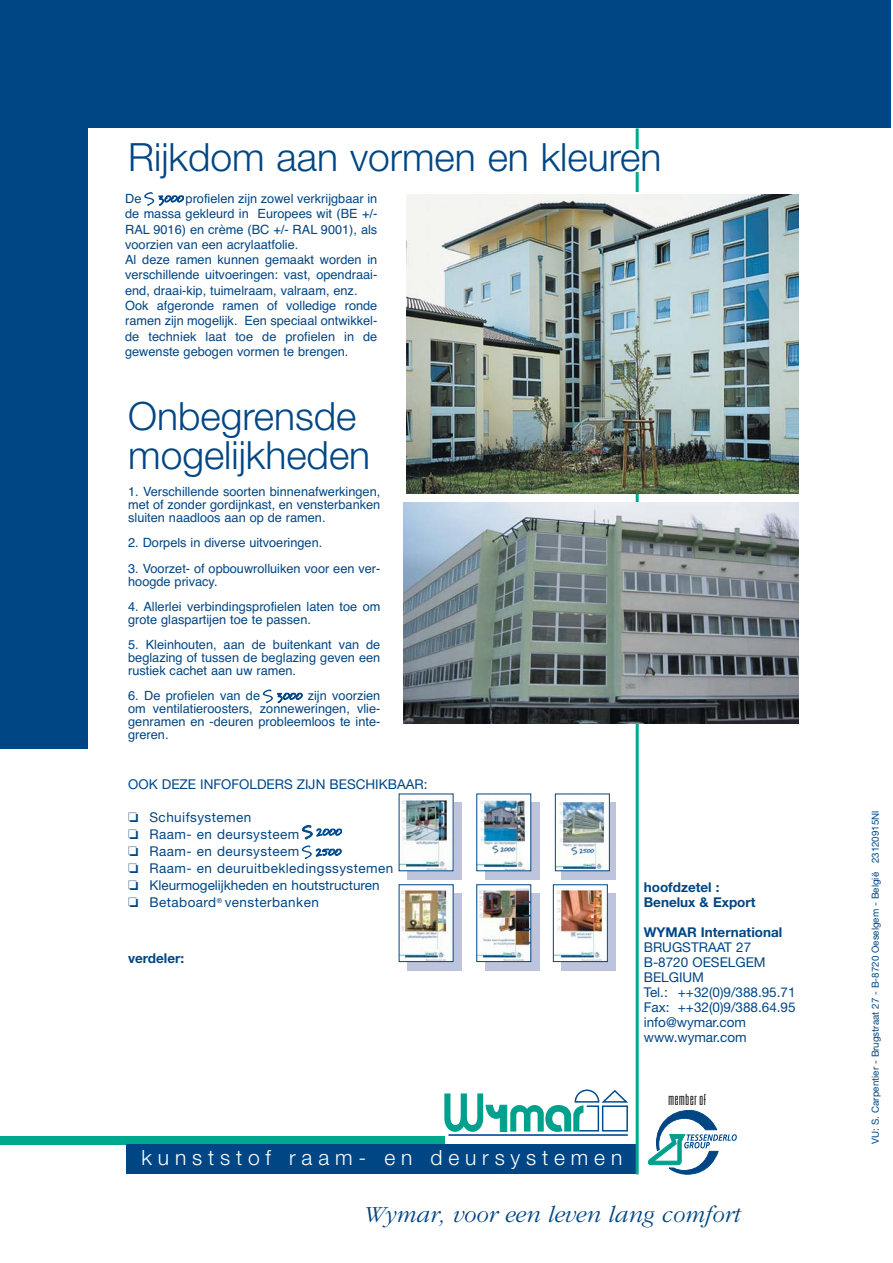
<style>
.page{position:relative;width:893px;height:1263px;background:#fff}
.page>*{position:absolute;margin:0;border:0;box-sizing:border-box;transform-origin:0 0}
.t1{font:300 39px/39px "Helvetica Neue";color:#004685}
.t2{font:italic 300 24px "Garamond";color:#004685}
.t3{font:300 21px "Helvetica Neue";letter-spacing:.28em;color:#fff}
.t4{font:13.5px/17.1px "Helvetica Neue";letter-spacing:.035em;color:#004685}
.t5{font:13.5px/15px "Helvetica Neue";color:#004685}
.t6{font:700 13.5px/15px "Helvetica Neue";color:#004685}
.t7{font:300 13.5px "Report";letter-spacing:.03em;color:#231f20}
.t8{font:12.75px/15.3px "Helvetica";color:#004685;text-align:justify}
.t9{font:9.75px "Helvetica Neue";color:#004685}
.s1{color:#fff}
</style>
<div class="page">
<div style="left:0;top:0;width:891px;height:749px;background:#004685"></div>
<div style="left:88px;top:128px;width:802px;height:709px;background:#fff"></div>
<div style="left:0;top:1136px;width:444px;height:9px;background:#00a88e"></div>
<svg style="left:648px;top:1110px;width:88px;height:64px"></svg>
<div style="left:127px;top:1145px;width:510px;height:29px;background:#004685"></div>
<hr style="left:448px;top:1134px;width:179px;height:2px;background:#004a8d">
<svg style="left:444px;top:1090px;width:184px;height:42px"></svg>
<hr style="left:635px;top:128px;width:3px;height:1046px;background:#00a88e">
<svg style="left:485px;top:802px;width:54px;height:77px"></svg>
<img style="left:478px;top:799px;width:51px;height:70px">
<svg style="left:485px;top:893px;width:54px;height:77px"></svg>
<img style="left:478px;top:888px;width:51px;height:72px">
<div style="left:561px;top:893px;width:55px;height:77px;background:#bcc5dd"></div>
<img style="left:555px;top:889px;width:50px;height:71px">
<div style="left:553px;top:885px;width:54px;height:77px;border:1px solid #004685"></div>
<svg style="left:407px;top:802px;width:55px;height:77px"></svg>
<img style="left:401px;top:798px;width:50px;height:71px">
<div style="left:634px;top:149px;width:7px;height:23px;background:#fff"></div>
<img style="left:406px;top:195px;width:392px;height:298px">
<svg style="left:407px;top:893px;width:55px;height:77px"></svg>
<img style="left:401px;top:887px;width:50px;height:73px">
<img style="left:403px;top:503px;width:395px;height:221px">
<svg style="left:263px;top:690px;width:39px;height:13px"></svg>
<div style="left:561px;top:802px;width:55px;height:77px;background:#bcc5dd"></div>
<img style="left:557px;top:800px;width:50px;height:69px">
<div style="left:555px;top:794px;width:54px;height:77px;border:1px solid #004685"></div>
<svg style="left:302px;top:825px;width:40px;height:14px"></svg>
<svg style="left:302px;top:845px;width:39px;height:14px"></svg>
<svg style="left:144px;top:192px;width:40px;height:14px"></svg>
<h1 class="t1" style="left:128px;top:142px;width:535px">Rijkdom aan vormen en kleuren</h1>
<p class="t8" style="left:125px;top:192px;width:254px;text-align:left">De <span class="s1">S3000</span> profielen zijn zowel verkrijgbaar in de massa gekleurd in Europees wit (BE +/- RAL 9016) en crème (BC +/- RAL 9001), als voorzien van een acrylaatfolie.<br>Al deze ramen kunnen gemaakt worden in verschillende uitvoeringen: vast, opendraai&shy;end, draai-kip, tuimelraam, valraam, enz.<br>Ook afgeronde ramen of volledige ronde ramen zijn mogelijk. Een speciaal ontwikkel&shy;de techniek laat toe de profielen in de gewenste gebogen vormen te brengen.</p>
<h1 class="t1" style="left:128px;top:400px;width:243px">Onbegrensde mogelijkheden</h1>
<p class="t8" style="left:128px;top:487px;width:254px;line-height:12.8px">1. Verschillende soorten binnenafwerkingen, met of zonder gordijnkast, en vensterbanken sluiten naadloos aan op de ramen.</p>
<p class="t8" style="left:128px;top:536px;width:196px">2. Dorpels in diverse uitvoeringen.</p>
<p class="t8" style="left:128px;top:563px;width:254px;line-height:12.8px">3. Voorzet- of opbouwrolluiken voor een ver&shy;hoogde privacy.</p>
<p class="t8" style="left:128px;top:602px;width:254px;line-height:12.8px">4. Allerlei verbindingsprofielen laten toe om grote glaspartijen toe te passen.</p>
<p class="t8" style="left:128px;top:640px;width:254px;line-height:12.8px">5. Kleinhouten, aan de buitenkant van de beglazing of tussen de beglazing geven een rustiek cachet aan uw ramen.</p>
<p class="t8" style="left:128px;top:691px;width:254px;line-height:12.8px">6. De profielen van de <span class="s1">S3000</span> zijn voorzien om ventilatieroosters, zonneweringen, vlie&shy;genramen en -deuren probleemloos te inte&shy;greren.</p>
<p class="t5" style="left:128px;top:778px;width:301px">OOK DEZE INFOFOLDERS ZIJN BESCHIKBAAR:</p>
<p class="t4" style="left:128px;top:810px;width:267px">❏ Schuifsystemen<br>❏ Raam- en deursysteem<br>❏ Raam- en deursysteem<br>❏ Raam- en deuruitbekledingssystemen ❏ Kleurmogelijkheden en houtstructuren<br>❏ Betaboard<sup>®</sup> vensterbanken</p>
<p class="t9" style="left:871px;top:1144px;width:334px;rotate:-90deg">VU: S. Carpentier - Brugstraat 27 - B-8720 Oeselgem - België 23120915Nl</p>
<p class="t6" style="left:643px;top:881px;width:113px">hoofdzetel :<br>Benelux &amp; Export</p>
<p class="t6" style="left:643px;top:926px;width:140px">WYMAR International</p>
<p class="t5" style="left:643px;top:941px;width:153px">BRUGSTRAAT 27<br>B-8720 OESELGEM<br>BELGIUM<br>Tel.: ++32(0)9/388.95.71<br>Fax: ++32(0)9/388.64.95 info@wymar.com www.wymar.com</p>
<p class="t6" style="left:128px;top:952px;width:58px">verdeler:</p>
<p class="t7" style="left:668px;top:1094px;width:39px">member of</p>
<h3 class="t3" style="left:141px;top:1150px;width:482px">kunststof raam- en deursystemen</h3>
<h2 class="t2" style="left:362px;top:1206px;width:379px">Wymar, voor een leven lang comfort</h2>
</div>
